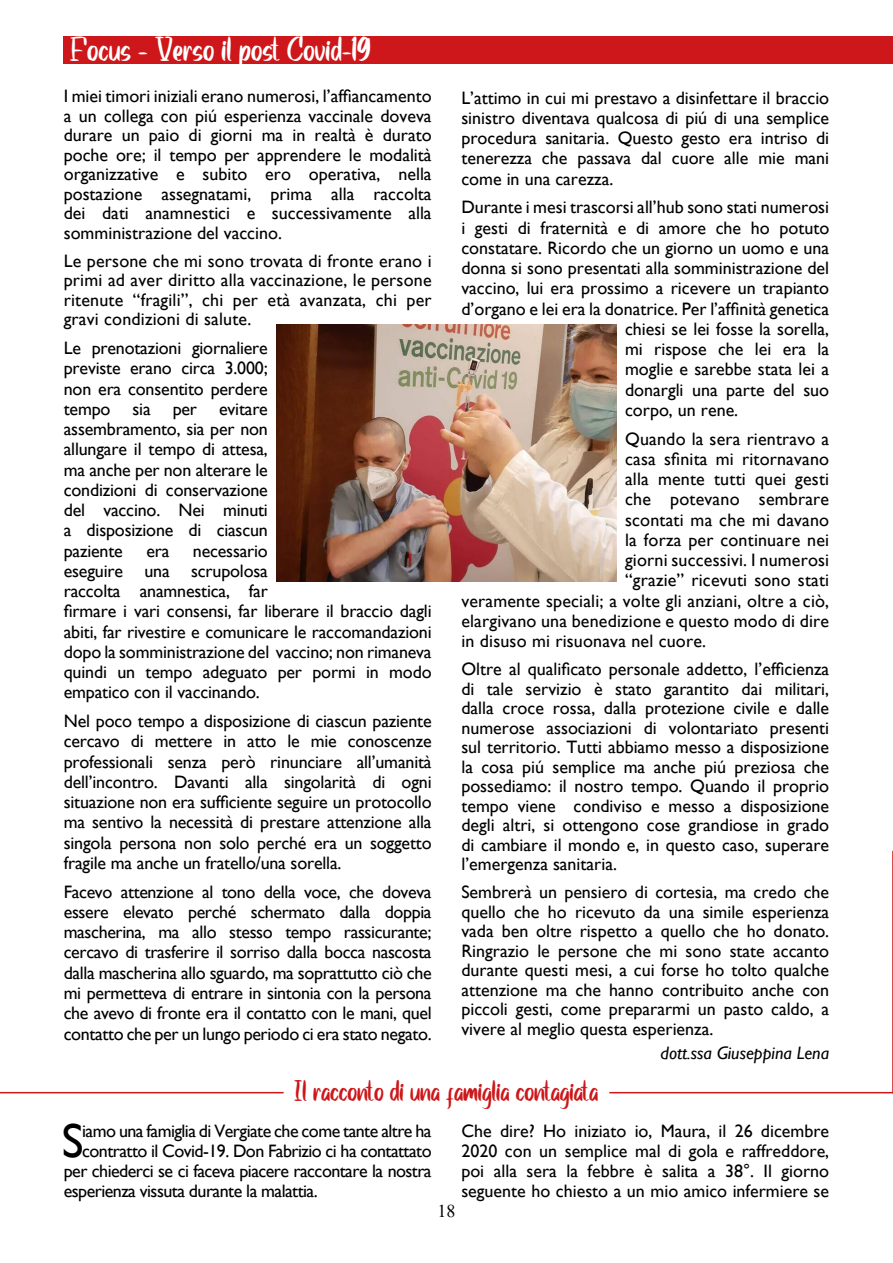
<style>
.page{position:relative;width:893px;height:1263px;background:#fff}
.page>*{position:absolute;margin:0;border:0;box-sizing:border-box;transform-origin:0 0}
.t1{font:47.7px "Gill Sans";color:#000}
.t2{font:21px "Ceria Clean";color:#fff}
.t3{font:18px/20.2px "Gill Sans";color:#000;text-align:justify}
.t4{font:18px "Gill Sans";letter-spacing:-.03em;color:#000}
.t5{font:18px "Ceria Clean";color:#cd171a}
.t6{font:italic 18px "Gill Sans";color:#000}
.t7{font:18px "Times New Roman";color:#000}
</style>
<div class="page">
<div style="left:64px;top:37px;width:829px;height:27px;background:#cd171a"></div>
<hr style="left:0;top:1092px;width:284px;height:1px;background:#cd171a">
<hr style="left:892px;top:851px;width:1px;height:242px;background:#cd171a">
<hr style="left:609px;top:1092px;width:284px;height:1px;background:#cd171a">
<img style="left:276px;top:324px;width:341px;height:257px">
<p class="t2" style="left:70px;top:42px;width:302px">Focus - Verso il post Covid-19</p>
<p class="t3" style="left:64px;top:87px;width:369px;line-height:19.5px">I miei timori iniziali erano numerosi, l’affiancamento a un collega con piú esperienza vaccinale doveva durare un paio di giorni ma in realtà è durato poche ore; il tempo per apprendere le modalità organizzative e subito ero operativa, nella postazione assegnatami, prima alla raccolta dei dati anamnestici e successivamente alla somministrazione del vaccino.</p>
<p class="t3" style="left:64px;top:251px;width:369px;line-height:19.5px">Le persone che mi sono trovata di fronte erano i primi ad aver diritto alla vaccinazione, le persone ritenute “fragili”, chi per età avanzata, chi per gravi condizioni di salute.</p>
<p class="t3" style="left:64px;top:338px;width:206px">Le prenotazioni giornaliere previste erano circa 3.000; non era consentito perdere tempo sia per evitare assembramento, sia per non allungare il tempo di attesa, ma anche per non alterare le condizioni di conservazione del vaccino. Nei minuti a disposizione di ciascun paziente</p>
<p class="t3" style="left:64px;top:541px;width:369px;text-align:left;text-indent:129px">necessario<br>eseguire una scrupolosa<br>raccolta anamnestica, far<br>firmare i vari consensi, far liberare il braccio dagli abiti, far rivestire e comunicare le raccomandazioni dopo la somministrazione del vaccino; non rimaneva quindi un tempo adeguato per pormi in modo empatico con il vaccinando.</p>
<p class="t3" style="left:64px;top:711px;width:369px">Nel poco tempo a disposizione di ciascun paziente cercavo di mettere in atto le mie conoscenze professionali senza però rinunciare all’umanità dell’incontro. Davanti alla singolarità di ogni situazione non era sufficiente seguire un protocollo ma sentivo la necessità di prestare attenzione alla singola persona non solo perché era un soggetto fragile ma anche un fratello/una sorella.</p>
<p class="t3" style="left:64px;top:882px;width:369px">Facevo attenzione al tono della voce, che doveva essere elevato perché schermato dalla doppia mascherina, ma allo stesso tempo rassicurante; cercavo di trasferire il sorriso dalla bocca nascosta dalla mascherina allo sguardo, ma soprattutto ciò che mi permetteva di entrare in sintonia con la persona che avevo di fronte era il contatto con le mani, quel contatto che per un lungo periodo ci era stato negato.</p>
<p class="t3" style="left:146px;top:541px;width:25px">era</p>
<p class="t3" style="left:461px;top:88px;width:369px">L’attimo in cui mi prestavo a disinfettare il braccio sinistro diventava qualcosa di piú di una semplice procedura sanitaria. Questo gesto era intriso di tenerezza che passava dal cuore alle mie mani come in una carezza.</p>
<p class="t3" style="left:461px;top:198px;width:369px">Durante i mesi trascorsi all’hub sono stati numerosi</p>
<p class="t3" style="left:461px;top:218px;width:369px">i gesti di fraternità e di amore che ho potuto</p>
<p class="t3" style="left:461px;top:238px;width:369px">constatare. Ricordo che un giorno un uomo e una</p>
<p class="t3" style="left:461px;top:258px;width:369px">donna si sono presentati alla somministrazione del</p>
<p class="t3" style="left:461px;top:279px;width:369px">vaccino, lui era prossimo a ricevere un trapianto</p>
<p class="t3" style="left:461px;top:299px;width:369px">d’organo e lei era la donatrice. Per l’affinità genetica</p>
<p class="t3" style="left:625px;top:319px;width:206px">chiesi se lei fosse la sorella,</p>
<p class="t3" style="left:625px;top:339px;width:206px">mi rispose che lei era la</p>
<p class="t3" style="left:625px;top:360px;width:206px">moglie e sarebbe stata lei a</p>
<p class="t3" style="left:625px;top:380px;width:206px">donargli una parte del suo</p>
<p class="t3" style="left:625px;top:400px;width:115px">corpo, un rene.</p>
<p class="t3" style="left:625px;top:429px;width:206px">Quando la sera rientravo a</p>
<p class="t3" style="left:625px;top:449px;width:206px">casa sfinita mi ritornavano</p>
<p class="t3" style="left:625px;top:469px;width:206px">alla mente tutti quei gesti</p>
<p class="t3" style="left:625px;top:490px;width:206px">che potevano sembrare</p>
<p class="t3" style="left:625px;top:510px;width:206px">scontati ma che mi davano</p>
<p class="t3" style="left:625px;top:530px;width:206px">la forza per continuare nei</p>
<p class="t3" style="left:625px;top:550px;width:206px">giorni successivi. I numerosi</p>
<p class="t3" style="left:625px;top:571px;width:206px">“grazie” ricevuti sono stati</p>
<p class="t3" style="left:461px;top:591px;width:369px">veramente speciali; a volte gli anziani, oltre a ciò,</p>
<p class="t3" style="left:461px;top:611px;width:369px">elargivano una benedizione e questo modo di dire</p>
<p class="t3" style="left:461px;top:631px;width:246px">in disuso mi risuonava nel cuore.</p>
<p class="t3" style="left:461px;top:660px;width:369px;line-height:19.5px">Oltre al qualificato personale addetto, l’efficienza di tale servizio è stato garantito dai militari, dalla croce rossa, dalla protezione civile e dalle numerose associazioni di volontariato presenti sul territorio. Tutti abbiamo messo a disposizione la cosa piú semplice ma anche piú preziosa che possediamo: il nostro tempo. Quando il proprio tempo viene condiviso e messo a disposizione degli altri, si ottengono cose grandiose in grado di cambiare il mondo e, in questo caso, superare l’emergenza sanitaria.</p>
<p class="t3" style="left:461px;top:883px;width:369px;line-height:19.5px">Sembrerà un pensiero di cortesia, ma credo che quello che ho ricevuto da una simile esperienza vada ben oltre rispetto a quello che ho donato.<br>Ringrazio le persone che mi sono state accanto durante questi mesi, a cui forse ho tolto qualche attenzione ma che hanno contribuito anche con piccoli gesti, come prepararmi un pasto caldo, a vivere al meglio questa esperienza.</p>
<p class="t6" style="left:661px;top:1042px;width:170px">dott.ssa Giuseppina Lena</p>
<p class="t5" style="left:295px;top:1084px;width:305px">Il racconto di una famiglia contagiata</p>
<h1 class="t1" style="left:62px;top:1113px;width:23px">S</h1>
<p class="t4" style="left:82px;top:1120px;width:351px">iamo una famiglia di Vergiate che come tante altre ha</p>
<p class="t4" style="left:82px;top:1140px;width:351px">contratto il Covid-19. Don Fabrizio ci ha contattato</p>
<p class="t4" style="left:64px;top:1160px;width:369px">per chiederci se ci faceva piacere raccontare la nostra</p>
<p class="t4" style="left:64px;top:1181px;width:255px">esperienza vissuta durante la malattia.</p>
<p class="t3" style="left:461px;top:1121px;width:369px">Che dire? Ho iniziato io, Maura, il 26 dicembre 2020 con un semplice mal di gola e raffreddore, poi alla sera la febbre è salita a 38°. Il giorno seguente ho chiesto a un mio amico infermiere se</p>
<p class="t7" style="left:437px;top:1198px;width:19px">18</p>
</div>
